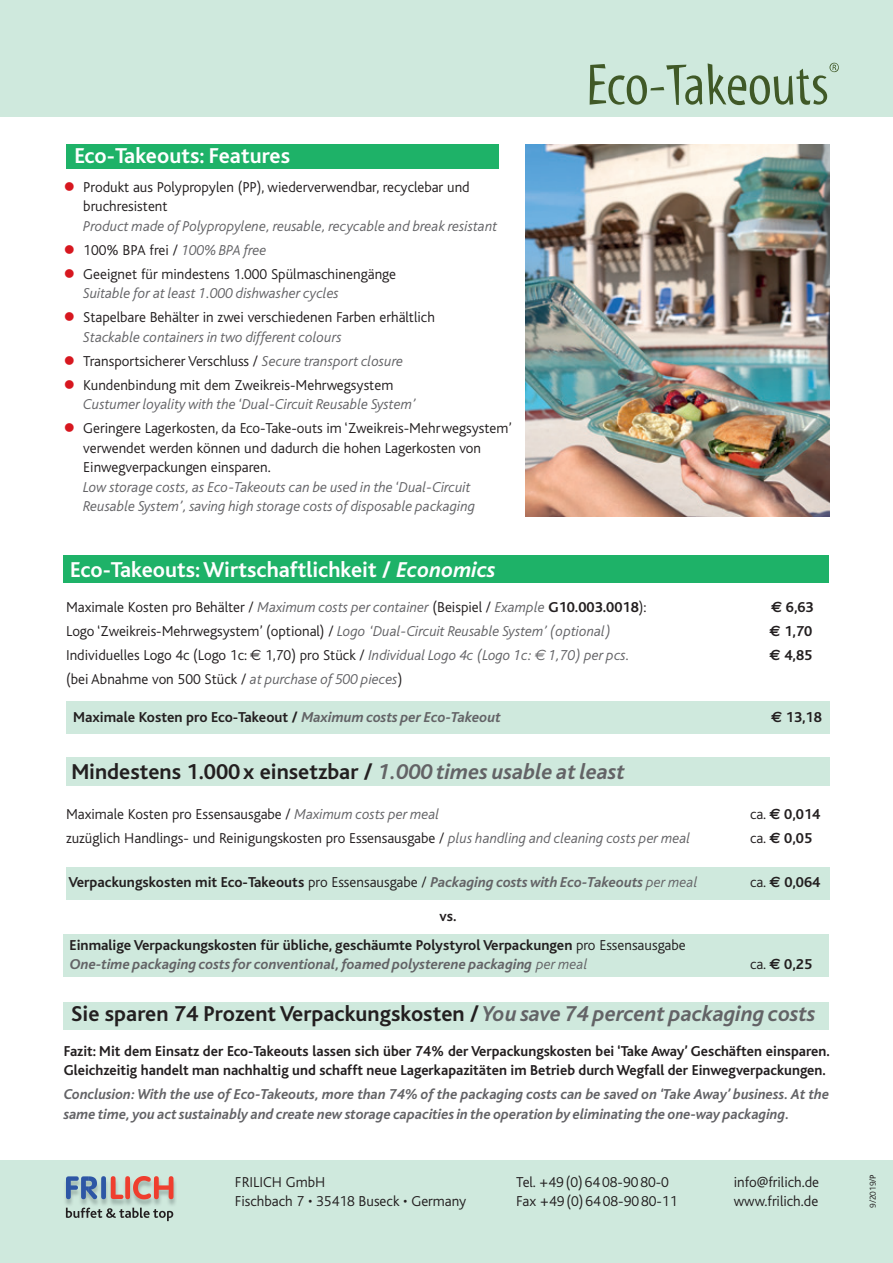
<style>
.page{position:relative;width:893px;height:1263px;background:#fff}
.page>*{position:absolute;margin:0;border:0;box-sizing:border-box;transform-origin:0 0}
.t1{font:700 22.5px "Kl Bliss";color:#231f20}
.t2{font:700 22.5px "Kl Bliss";color:#fff}
.t3{font:300 15px/19.5px "Kl Bliss";color:#231f20}
.t4{font:700 15px/28.5px "Kl Bliss";color:#231f20}
.t5{font:italic 300 15px/19.5px "Kl Bliss";color:#636366}
.t6{font:italic 700 15px/19.5px "Kl Bliss";color:#636366}
.t7{font:300 9px "Kl Bliss";color:#231f20}
.s1{color:#d7171f}
.s2{font-style:italic;color:#636366}
.s3{font-style:normal;color:#231f20}
.s4{font-style:italic}
.s5{font-weight:700}
.s6{font-family:"Euro Sans"}
.s7{font-family:"Euro Sans";font-weight:400}
.s8{font-family:"Euro Sans";font-weight:400;font-style:italic;color:#636366}
.s9{font-weight:300}
.s10{font-weight:300;font-style:italic;color:#636366}
.s11{font-weight:400}
</style>
<div class="page">
<div style="left:0;top:0;width:893px;height:117px;background:#cfe9dd"></div>
<div style="left:0;top:1161px;width:893px;height:102px;background:#cfe9dd"></div>
<div style="left:66px;top:145px;width:433px;height:24px;background:#1eb268"></div>
<div style="left:64px;top:555px;width:765px;height:28px;background:#1eb268"></div>
<div style="left:66px;top:757px;width:763px;height:28px;background:#cfe9dd"></div>
<div style="left:64px;top:1002px;width:765px;height:27px;background:#cfe9dd"></div>
<div style="left:66px;top:701px;width:763px;height:33px;background:#cfe9dd"></div>
<div style="left:66px;top:867px;width:763px;height:33px;background:#cfe9dd"></div>
<div style="left:64px;top:934px;width:765px;height:43px;background:#cfe9dd"></div>
<img style="left:525px;top:145px;width:304px;height:371px">
<img style="left:65px;top:1177px;width:111px;height:29px">
<svg style="left:66px;top:1176px;width:107px;height:24px"></svg>
<svg style="left:66px;top:1208px;width:107px;height:13px"></svg>
<svg style="left:590px;top:64px;width:112px;height:41px"></svg>
<svg style="left:708px;top:63px;width:131px;height:42px"></svg>
<h1 class="t2" style="left:74px;top:144px;width:217px">Eco-Takeouts: Features</h1>
<p class="t3" style="left:83px;top:177px;width:388px;text-indent:-20px"><span class="s1">●</span> Produkt aus Polypropylen (PP), wiederverwendbar, recyclebar und bruchresistent</p>
<p class="t5" style="left:83px;top:216px;width:415px">Product made of Polypropylene, reusable, recycable and break resistant</p>
<p class="t3" style="left:64px;top:240px;width:204px"><span class="s1">●</span> 100% BPA frei / <span class="s2">100% BPA free</span></p>
<p class="t3" style="left:83px;top:264px;width:314px;text-indent:-20px"><span class="s1">●</span> Geeignet für mindestens 1.000 Spülma schinengänge<br><span class="s2">Suitable for at least 1.000 dishwasher cycles</span></p>
<p class="t3" style="left:83px;top:308px;width:353px;text-indent:-20px"><span class="s1">●</span> Stapelbare Behälter in zwei verschiedenen Farben erhältlich<br><span class="s2">Stackable containers in two different colours</span></p>
<p class="t3" style="left:64px;top:351px;width:341px"><span class="s1">●</span> Transportsicherer Verschluss / <span class="s2">Secure transport closure</span></p>
<p class="t5" style="left:83px;top:375px;width:334px;text-indent:-20px"><span class="s1">●</span> <span class="s3">Kundenbindung mit dem Zweikreis-Mehrwegsystem<br></span>Custumer loyality with the ‘Dual-Circuit Reusable System’</p>
<p class="t3" style="left:83px;top:419px;width:430px;text-indent:-20px"><span class="s1">●</span> Geringere Lagerkosten, da Eco-Take- outs im ‘Zweikreis-Mehr wegsystem’ verwendet werden können und dadurch die hohen Lagerkosten von<br>Einwegverpackun gen einsparen.</p>
<p class="t5" style="left:83px;top:477px;width:393px">Low storage costs, as Eco-Takeouts can be used in the ‘Dual-Circuit<br>Reusable System’, saving high storage costs of disposable packaging</p>
<h1 class="t2" style="left:70px;top:558px;width:427px">Eco-Takeouts: Wirtschaftlichkeit / <span class="s4">Economics</span></h1>
<p class="t3" style="left:66px;top:598px;width:582px">Maximale Kosten pro Behälter / <span class="s2">Maximum costs per container</span> (Beispiel / <span class="s2">Example</span> <span class="s5">G10.003.0018</span>):</p>
<p class="t4" style="left:771px;top:594px;width:44px"><span class="s6">E</span> 6,63</p>
<p class="t5" style="left:66px;top:622px;width:546px"><span class="s3">Logo ‘Zweikreis-Mehrwegsystem’ (optional) /</span> Logo ‘Dual-Circuit Reusable System’ (optional)</p>
<p class="t4" style="left:770px;top:618px;width:44px"><span class="s6">E</span> 1,70</p>
<p class="t3" style="left:66px;top:646px;width:565px">Individuelles Logo 4c (Logo 1c: <span class="s7">€</span> 1,70) pro Stück / <span class="s2">Individual Logo 4c (Logo 1c:</span> <span class="s8">€</span> <span class="s2">1,70) per pcs.</span></p>
<p class="t4" style="left:770px;top:642px;width:44px"><span class="s6">E</span> 4,85</p>
<p class="t3" style="left:66px;top:670px;width:338px">(bei Abnahme von 500 Stück / <span class="s2">at purchase of 500 pieces</span>)</p>
<p class="t4" style="left:73px;top:703px;width:429px">Maximale Kosten pro Eco-Takeout / <span class="s2">Maximum costs per Eco-Takeout</span></p>
<p class="t4" style="left:771px;top:703px;width:52px"><span class="s6">E</span> 13,18</p>
<h1 class="t1" style="left:71px;top:760px;width:555px">Mindestens 1.000 x einsetzbar / <span class="s2">1.000 times usable at least</span></h1>
<p class="t3" style="left:66px;top:804px;width:375px">Maximale Kosten pro Essensausgabe / <span class="s2">Maximum costs per meal</span></p>
<p class="t4" style="left:750px;top:800px;width:72px"><span class="s9">ca.</span> <span class="s6">E</span> 0,014</p>
<p class="t3" style="left:66px;top:828px;width:626px">zuzüglich Handlings- und Reinigungskosten pro Essensausgabe / <span class="s2">plus handling and cleaning costs per meal</span></p>
<p class="t4" style="left:750px;top:824px;width:64px"><span class="s9">ca.</span> <span class="s6">E</span> 0,05</p>
<p class="t4" style="left:69px;top:868px;width:630px">Verpackungskosten mit Eco-Takeouts <span class="s9">pro Essensausgabe /</span> <span class="s2">Packaging costs with Eco-Takeouts</span> <span class="s10">per meal</span></p>
<p class="t4" style="left:750px;top:868px;width:72px"><span class="s9">ca.</span> <span class="s6">E</span> 0,064</p>
<p class="t4" style="left:70px;top:903px;width:618px;text-indent:370px">vs.<br>Einmalige Verpackungskosten für übliche, geschäumte Polystyrol Verpackungen <span class="s9">pro Essensausgabe</span></p>
<p class="t6" style="left:70px;top:955px;width:519px">One-time packaging costs for conventional, foamed polysterene packaging <span class="s9">per meal</span></p>
<p class="t4" style="left:750px;top:951px;width:64px"><span class="s9">ca.</span> <span class="s6">E</span> 0,25</p>
<h1 class="t1" style="left:71px;top:1002px;width:746px">Sie sparen 74 Prozent Verpackungskosten / <span class="s2">You save 74 percent packaging costs</span></h1>
<p class="t4" style="left:64px;top:1041px;width:768px;line-height:19.5px">Fazit: Mit dem Einsatz der Eco-Takeouts lassen sich über 74% der Verpackungskosten bei ‘Take Away’ Geschäften einsparen.<br>Gleichzeitig handelt man nachhaltig und schafft neue Lagerkapazitäten im Betrieb durch Wegfall der Einwegverpackungen.</p>
<p class="t6" style="left:64px;top:1085px;width:767px">Conclusion: With the use of Eco-Takeouts, more than 74% of the packaging costs can be saved on ‘Take Away’ business. At the same time, you act sustainably and create new storage capacities in the operation by eliminating the one-way packaging.</p>
<p class="t3" style="left:235px;top:1172px;width:233px">FRILICH GmbH<br>Fischbach 7 • 35418 Buseck • Germany</p>
<p class="t3" style="left:734px;top:1172px;width:87px">info@frilich.de www.frilich.de</p>
<p class="t7" style="left:868px;top:1208px;width:35px;rotate:-90deg">9/2019/<span class="s11">P</span></p>
<p class="t3" style="left:516px;top:1172px;width:163px">Tel. +49 (0) 64 08-90 80-0<br>Fax +49 (0) 64 08-90 80-11</p>
</div>
